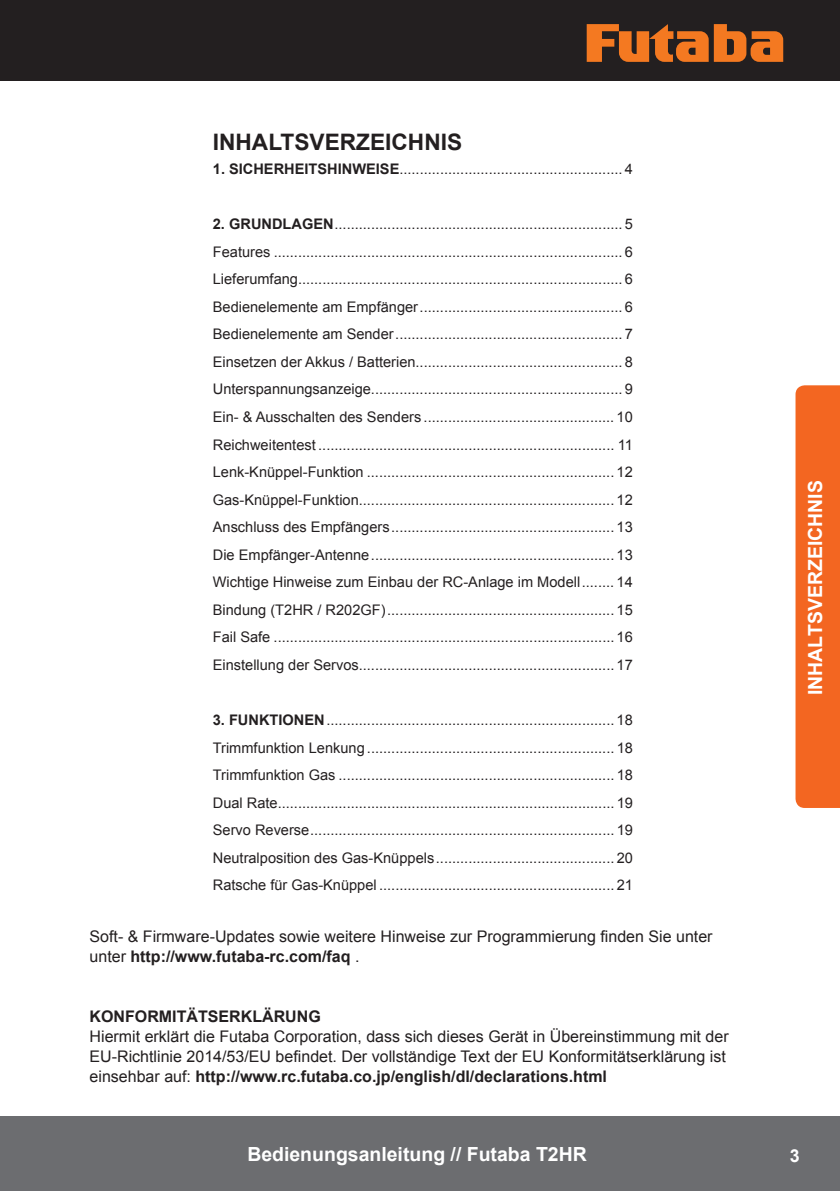
<style>
.page{position:relative;width:840px;height:1191px;background:#fff}
.page>*{position:absolute;margin:0;border:0;box-sizing:border-box;transform-origin:0 0}
.t1{font:700 22.6px "Arial";color:#231f20}
.t2{font:700 19.4px "Arial";color:#fff}
.t3{font:700 17.8px "Arial";color:#fff}
.t4{font:16px/20px "Arial";color:#231f20}
.t5{font:700 16px "Arial";color:#231f20}
.t6{font:14.6px/27.6px "Arial";color:#231f20;text-align:justify}
.s1{font-weight:700}
</style>
<div class="page">
<div style="left:0;top:1116px;width:839px;height:75px;background:#6c6d70"></div>
<svg style="left:795px;top:385px;width:44px;height:423px;background:#f36d2c"></svg>
<div style="left:0;top:0;width:839px;height:81px;background:#231f20"></div>
<svg style="left:586px;top:24px;width:196px;height:38px"></svg>
<h1 class="t1" style="left:213px;top:127px;width:251px">INHALTSVERZEICHNIS</h1>
<p class="t6" style="left:213px;top:155px;width:421px"><span class="s1">1. SICHERHEITSHINWEISE</span>....................................................... 4</p>
<p class="t6" style="left:213px;top:210px;width:421px"><span class="s1">2. GRUNDLAGEN</span>....................................................................... 5<br>Features ...................................................................................... 6<br>Lieferumfang................................................................................ 6<br>Bedienelemente am Empfänger.................................................. 6<br>Bedienelemente am Sender........................................................ 7<br>Einsetzen der Akkus / Batterien................................................... 8<br>Unterspannungsanzeige.............................................................. 9<br>Ein- &amp; Ausschalten des Senders ............................................... 10<br>Reichweitentest ......................................................................... 11<br>Lenk-Knüppel-Funktion ............................................................. 12<br>Gas-Knüppel-Funktion............................................................... 12<br>Anschluss des Empfängers....................................................... 13<br>Die Empfänger-Antenne............................................................ 13<br>Wichtige Hinweise zum Einbau der RC-Anlage im Modell........ 14<br>Bindung (T2HR / R202GF)........................................................ 15<br>Fail Safe .................................................................................... 16<br>Einstellung der Servos............................................................... 17</p>
<p class="t6" style="left:213px;top:706px;width:421px"><span class="s1">3. FUNKTIONEN</span>....................................................................... 18<br>Trimmfunktion Lenkung ............................................................. 18<br>Trimmfunktion Gas .................................................................... 18<br>Dual Rate................................................................................... 19<br>Servo Reverse........................................................................... 19<br>Neutralposition des Gas-Knüppels............................................ 20<br>Ratsche für Gas-Knüppel .......................................................... 21</p>
<p class="t4" style="left:89px;top:926px;width:624px">Soft- &amp; Firmware-Updates sowie weitere Hinweise zur Programmierung finden Sie unter unter <span class="s1">http://www.futaba-rc.com/faq</span> .</p>
<p class="t5" style="left:89px;top:1006px;width:233px">KONFORMITÄTSERKLÄRUNG</p>
<p class="t4" style="left:89px;top:1026px;width:640px">Hiermit erklärt die Futaba Corporation, dass sich dieses Gerät in Übereinstimmung mit der<br>EU-Richtlinie 2014/53/EU befindet. Der vollständige Text der EU Konformitätserklärung ist einsehbar auf: <span class="s1">http://www.rc.futaba.co.jp/english/dl/declarations.html</span></p>
<h2 class="t2" style="left:802px;top:695px;width:216px;rotate:-90deg">INHALTSVERZEICHNIS</h2>
<h2 class="t2" style="left:247px;top:1141px;width:341px">Bedienungsanleitung // Futaba T2HR</h2>
<p class="t3" style="left:789px;top:1144px;width:11px">3</p>
</div>
